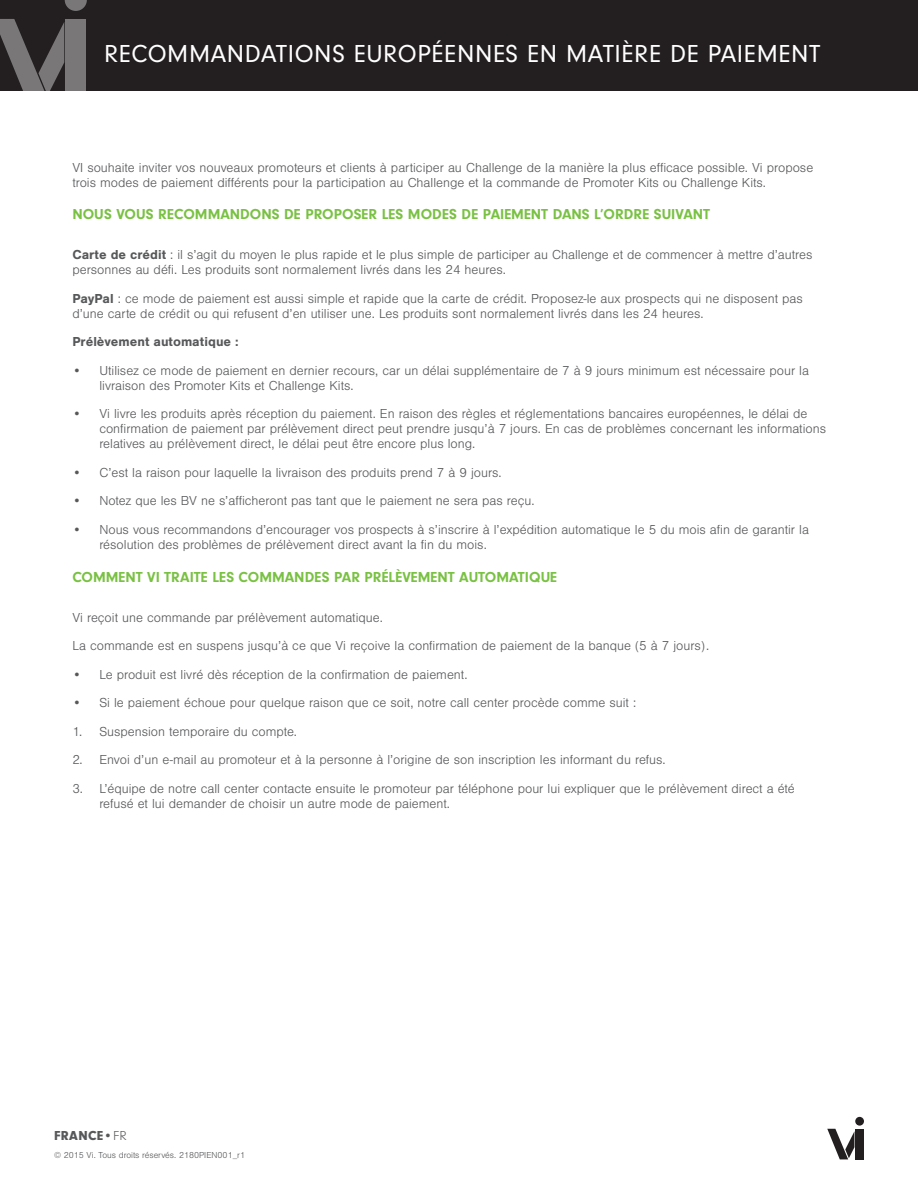
<style>
.page{position:relative;width:918px;height:1188px;background:#fff}
.page>*{position:absolute;margin:0;border:0;box-sizing:border-box;transform-origin:0 0}
.t1{font:25.5px "Neuzeit Gro";letter-spacing:.025em;color:#fff}
.t2{font:700 15px "Neuzeit Gro";color:#79c142}
.t3{font:300 13.5px/15px "Nimbus San";color:#57585a}
.t4{font:700 13.5px "Nimbus San";color:#57585a}
.t5{font:900 13.5px "Neuzeit Gro";letter-spacing:.025em;color:#57585a}
.t6{font:300 9px "Nimbus San";color:#57585a}
.s1{font-weight:700}
.s2{font-weight:300}
</style>
<div class="page">
<div style="left:856px;top:1129px;width:8px;height:30px;background:#231f20"></div>
<svg style="left:827px;top:1129px;width:27px;height:30px"></svg>
<div style="left:855px;top:1117px;width:9px;height:9px;background:#231f20;border-radius:50%"></div>
<div style="left:0;top:0;width:918px;height:91px;background:#231f20"></div>
<svg style="left:66px;top:19px;width:20px;height:72px"></svg>
<svg style="left:0;top:19px;width:64px;height:72px"></svg>
<svg style="left:65px;top:0;width:22px;height:11px"></svg>
<h1 class="t1" style="left:104px;top:40px;width:718px">RECOMMANDATIONS EUROPÉENNES EN MATIÈRE DE PAIEMENT</h1>
<p class="t3" style="left:72px;top:160px;width:742px">VI souhaite inviter vos nouveaux promoteurs et clients à participer au Challenge de la manière la plus efficace possible. Vi propose trois modes de paiement différents pour la participation au Challenge et la commande de Promoter Kits ou Challenge Kits.</p>
<p class="t2" style="left:72px;top:206px;width:639px">NOUS VOUS RECOMMANDONS DE PROPOSER LES MODES DE PAIEMENT DANS L’ORDRE SUIVANT</p>
<p class="t3" style="left:72px;top:248px;width:742px"><span class="s1">Carte de crédit</span> : il s’agit du moyen le plus rapide et le plus simple de participer au Challenge et de commencer à mettre d’autres personnes au défi. Les produits sont normalement livrés dans les 24 heures.</p>
<p class="t3" style="left:72px;top:291px;width:732px"><span class="s1">PayPal</span> : ce mode de paiement est aussi simple et rapide que la carte de crédit. Proposez-le aux prospects qui ne disposent pas d’une carte de crédit ou qui refusent d’en utiliser une. Les produits sont normalement livrés dans les 24 heures.</p>
<p class="t4" style="left:72px;top:334px;width:168px">Prélèvement automatique :</p>
<p class="t3" style="left:99px;top:363px;width:711px;text-indent:-27px">• Utilisez ce mode de paiement en dernier recours, car un délai supplémentaire de 7 à 9 jours minimum est nécessaire pour la livraison des Promoter Kits et Challenge Kits.</p>
<p class="t3" style="left:99px;top:407px;width:728px;text-indent:-27px">• Vi livre les produits après réception du paiement. En raison des règles et réglementations bancaires européennes, le délai de confirmation de paiement par prélèvement direct peut prendre jusqu’à 7 jours. En cas de problèmes concernant les informations relatives au prélèvement direct, le délai peut être encore plus long.</p>
<p class="t3" style="left:72px;top:465px;width:431px">• C’est la raison pour laquelle la livraison des produits prend 7 à 9 jours.</p>
<p class="t3" style="left:72px;top:494px;width:464px">• Notez que les BV ne s’afficheront pas tant que le paiement ne sera pas reçu.</p>
<p class="t3" style="left:99px;top:522px;width:711px;text-indent:-27px">• Nous vous recommandons d’encourager vos prospects à s’inscrire à l’expédition automatique le 5 du mois afin de garantir la résolution des problèmes de prélèvement direct avant la fin du mois.</p>
<p class="t2" style="left:72px;top:569px;width:486px">COMMENT VI TRAITE LES COMMANDES PAR PRÉLÈVEMENT AUTOMATIQUE</p>
<p class="t3" style="left:72px;top:603px;width:638px;line-height:28.5px">Vi reçoit une commande par prélèvement automatique.<br>La commande est en suspens jusqu’à ce que Vi reçoive la confirmation de paiement de la banque (5 à 7 jours).</p>
<p class="t3" style="left:72px;top:667px;width:397px">• Le produit est livré dès réception de la confirmation de paiement.</p>
<p class="t3" style="left:72px;top:696px;width:565px">• Si le paiement échoue pour quelque raison que ce soit, notre call center procède comme suit :</p>
<p class="t3" style="left:72px;top:724px;width:226px">1. Suspension temporaire du compte.</p>
<p class="t3" style="left:72px;top:753px;width:595px">2. Envoi d’un e-mail au promoteur et à la personne à l’origine de son inscription les informant du refus.</p>
<p class="t3" style="left:99px;top:781px;width:697px;text-indent:-27px">3. L’équipe de notre call center contacte ensuite le promoteur par téléphone pour lui expliquer que le prélèvement direct a été refusé et lui demander de choisir un autre mode de paiement.</p>
<p class="t5" style="left:54px;top:1128px;width:74px">FRANCE<span class="s2">•FR</span></p>
<p class="t6" style="left:54px;top:1151px;width:193px">© 2015 Vi. Tous droits réservés. 2180PIEN001_r1</p>
</div>
